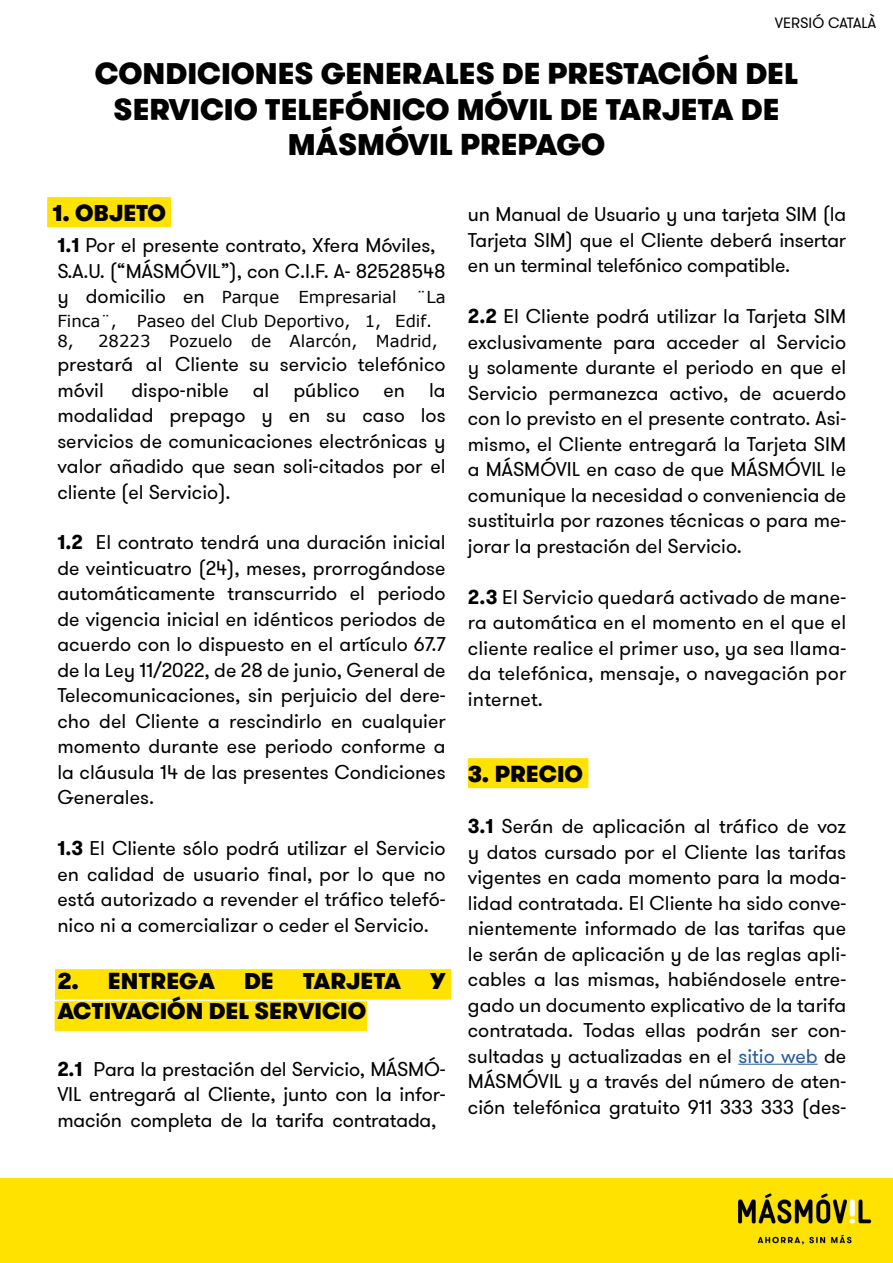
<style>
.page{position:relative;width:893px;height:1263px;background:#fff}
.page>*{position:absolute;margin:0;border:0;box-sizing:border-box;transform-origin:0 0}
.t1{font:900 29.7px/35.5px "GT Walsheim Pro";color:#000;text-align:center}
.t2{font:900 22.8px "GT Walsheim Pro";color:#000}
.t3{font:19.8px/25.5px "GT Walsheim Pro";color:#000;text-align:justify}
.t4{font:16.5px/23.7px "Verdana";color:#000}
.t5{font:14.85px "GT Walsheim Pro";color:#000}
.s1{font-weight:700}
.s2{font-family:"GT Walsheim Pro";font-size:19.8px}
.s3{color:#275b9b}
</style>
<div class="page">
<div style="left:0;top:1178px;width:893px;height:85px;background:#ffe200"></div>
<img style="left:738px;top:1193px;width:134px;height:52px">
<div style="left:47px;top:197px;width:124px;height:30px;background:#ffe200"></div>
<div style="left:55px;top:967px;width:396px;height:35px;background:#ffe200"></div>
<div style="left:55px;top:1001px;width:312px;height:30px;background:#ffe200"></div>
<div style="left:468px;top:758px;width:120px;height:30px;background:#ffe200"></div>
<hr style="left:738px;top:1064px;width:80px;height:1px;background:#275b9b">
<p class="t5" style="left:775px;top:13px;width:103px">VERSIÓ CATALÀ</p>
<h1 class="t1" style="left:95px;top:56px;width:705px">CONDICIONES GENERALES DE PRESTACIÓN DEL<br>SERVICIO TELEFÓNICO MÓVIL DE TARJETA DE<br>MÁSMÓVIL PREPAGO</h1>
<p class="t2" style="left:53px;top:198px;width:115px">1. OBJETO</p>
<p class="t3" style="left:57px;top:233px;width:390px"><span class="s1">1.1</span> Por el presente contrato, Xfera Móviles,<br>S.A.U. (“MÁSMÓVIL”), con C.I.F. A- 82528548</p>
<p class="t4" style="left:57px;top:285px;width:390px"><span class="s2">y domicilio en</span> Parque Empresarial ¨La<br>Finca¨, Paseo del Club Deportivo, 1, Edif.</p>
<p class="t4" style="left:57px;top:329px;width:18px">8,</p>
<p class="t4" style="left:98px;top:329px;width:341px">28223 Pozuelo de Alarcón, Madrid,</p>
<p class="t3" style="left:57px;top:352px;width:390px">prestará al Cliente su servicio telefónico móvil</p>
<p class="t3" style="left:57px;top:377px;width:390px;text-indent:74px">dispo-nible al público en la modalidad prepago y en su caso los servicios de comunicaciones electrónicas y valor añadido que sean soli-citados por el cliente (el Servicio).</p>
<p class="t3" style="left:57px;top:530px;width:390px"><span class="s1">1.2</span> El contrato tendrá una duración inicial de veinticuatro (24), meses, prorrogándose automáticamente transcurrido el periodo de vigencia inicial en idénticos periodos de acuerdo con lo dispuesto en el artículo 67.7 de la Ley 11/2022, de 28 de junio, General de Telecomunicaciones, sin perjuicio del dere&shy;cho del Cliente a rescindirlo en cualquier momento durante ese periodo conforme a la cláusula 14 de las presentes Condiciones Generales.</p>
<p class="t3" style="left:57px;top:836px;width:390px"><span class="s1">1.3</span> El Cliente sólo podrá utilizar el Servicio en calidad de usuario final, por lo que no está autorizado a revender el tráfico telefó&shy;nico ni a comercializar o ceder el Servicio.</p>
<p class="t2" style="left:57px;top:966px;width:159px">2. ENTREGA</p>
<p class="t2" style="left:244px;top:966px;width:31px">DE</p>
<p class="t2" style="left:303px;top:966px;width:100px">TARJETA</p>
<p class="t2" style="left:430px;top:966px;width:17px">Y</p>
<p class="t2" style="left:57px;top:996px;width:310px">ACTIVACIÓN DEL SERVICIO</p>
<p class="t3" style="left:57px;top:1057px;width:390px"><span class="s1">2.1</span> Para la prestación del Servicio, MÁSMÓ-VIL entregará al Cliente, junto con la infor&shy;mación completa de la tarifa contratada,</p>
<p class="t3" style="left:468px;top:202px;width:380px">un Manual de Usuario y una tarjeta SIM (la Tarjeta SIM) que el Cliente deberá insertar en un terminal telefónico compatible.</p>
<p class="t3" style="left:468px;top:304px;width:380px"><span class="s1">2.2</span> El Cliente podrá utilizar la Tarjeta SIM exclusivamente para acceder al Servicio y solamente durante el periodo en que el Servicio permanezca activo, de acuerdo con lo previsto en el presente contrato. Asi&shy;mismo, el Cliente entregará la Tarjeta SIM a MÁSMÓVIL en caso de que MÁSMÓVIL le comunique la necesidad o conveniencia de sustituirla por razones técnicas o para me&shy;jorar la prestación del Servicio.</p>
<p class="t3" style="left:468px;top:584px;width:380px"><span class="s1">2.3</span> El Servicio quedará activado de mane&shy;ra automática en el momento en el que el cliente realice el primer uso, ya sea llama&shy;da telefónica, mensaje, o navegación por internet.</p>
<p class="t2" style="left:468px;top:759px;width:117px">3. PRECIO</p>
<p class="t3" style="left:468px;top:814px;width:380px"><span class="s1">3.1</span> Serán de aplicación al tráfico de voz y datos cursado por el Cliente las tarifas vigentes en cada momento para la moda&shy;lidad contratada. El Cliente ha sido conve&shy;nientemente informado de las tarifas que le serán de aplicación y de las reglas apli&shy;cables a las mismas, habiéndosele entre&shy;gado un documento explicativo de la tarifa contratada. Todas ellas podrán ser con&shy;sultadas y actualizadas en el <span class="s3">sitio web</span> de MÁSMÓVIL y a través del número de aten&shy;ción telefónica gratuito 911 333 333 (des-</p>
</div>
